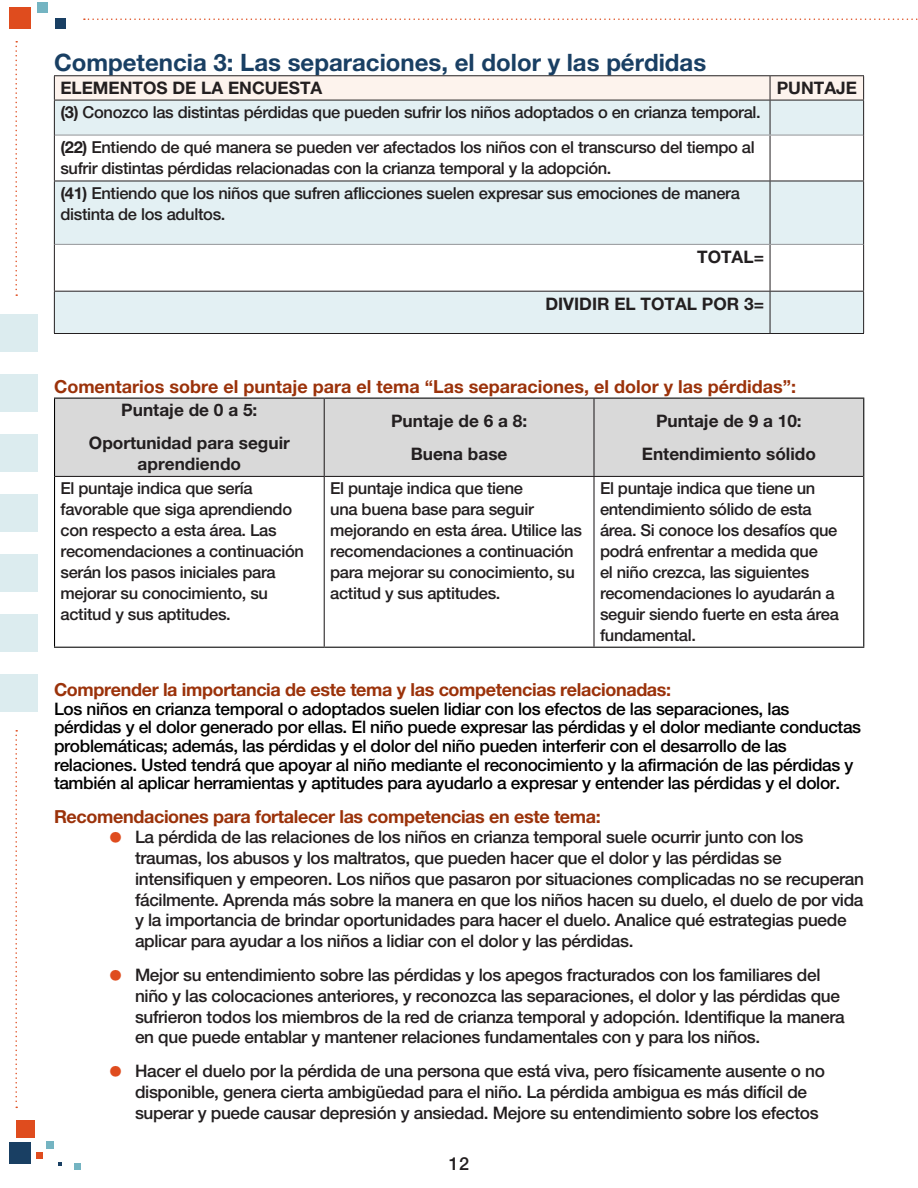
<style>
.page{position:relative;width:918px;height:1188px;background:#fff}
.page>*{position:absolute;margin:0;border:0;box-sizing:border-box;transform-origin:0 0}
.SA_Table_Heading{font:700 24px "Helvetica Neue LT Std";color:#193f63}
.SA_Understanding_Rec{font:700 18px "Helvetica Neue LT Std";letter-spacing:-.02em;color:#9b320a}
.SA_Understanding_Rec-2{font:700 18px "Helvetica Neue LT Std";color:#9b320a}
.t1{font:500 18px "Helvetica Neue LT Std";color:#231f20}
.t2{font:500 17.25px/20.7px "Helvetica Neue LT Std";letter-spacing:-.02em;color:#231f20}
.t3{font:500 17.25px/18.6px "Helvetica Neue LT Std";letter-spacing:-.02em;color:#000}
.t4{font:700 17.25px/21px "Helvetica Neue LT Std";color:#231f20;text-align:center}
.t5{font:500 16.5px/21px "Helvetica Neue LT Std";letter-spacing:-.02em;color:#231f20}
.s1{font-weight:700}
.s2{font-size:30px;color:#df4c1e}
</style>
<div class="page">
<div style="left:0;top:314px;width:37px;height:37px;background:#dcecef"></div>
<div style="left:0;top:374px;width:37px;height:37px;background:#dcecef"></div>
<div style="left:0;top:434px;width:37px;height:37px;background:#dcecef"></div>
<div style="left:0;top:494px;width:37px;height:37px;background:#dcecef"></div>
<div style="left:0;top:554px;width:37px;height:37px;background:#dcecef"></div>
<div style="left:0;top:614px;width:37px;height:37px;background:#dcecef"></div>
<div style="left:0;top:674px;width:37px;height:37px;background:#dcecef"></div>
<div style="left:16px;top:1121px;width:18px;height:17px;background:#df4c1e"></div>
<div style="left:36px;top:1153px;width:7px;height:6px;background:#df4c1e"></div>
<div style="left:9px;top:1142px;width:22px;height:21px;background:#193f63"></div>
<div style="left:74px;top:1163px;width:7px;height:7px;background:#74b4c2"></div>
<svg style="left:58px;top:1162px;width:4px;height:3px"></svg>
<div style="left:46px;top:1141px;width:7px;height:8px;background:#74b4c2"></div>
<svg style="left:15px;top:41px;width:2px;height:255px"></svg>
<svg style="left:15px;top:730px;width:2px;height:378px"></svg>
<div style="left:9px;top:8px;width:22px;height:21px;background:#df4c1e"></div>
<div style="left:55px;top:18px;width:11px;height:11px;background:#193f63"></div>
<div style="left:37px;top:2px;width:11px;height:11px;background:#74b4c2"></div>
<svg style="left:84px;top:18px;width:834px;height:2px"></svg>
<div style="left:55px;top:101px;width:808px;height:232px;background:#e3f0f3"></div>
<svg style="left:55px;top:136px;width:808px;height:155px"></svg>
<hr style="left:54px;top:75px;width:716px;height:1px;background:#231f20">
<hr style="left:770px;top:75px;width:94px;height:1px;background:#231f20">
<svg style="left:54px;top:76px;width:810px;height:24px;background:#f5ece6"></svg>
<hr style="left:54px;top:100px;width:716px;height:1px;background:#231f20">
<hr style="left:54px;top:100px;width:1px;height:35px;background:#231f20">
<hr style="left:770px;top:100px;width:94px;height:1px;background:#231f20">
<hr style="left:770px;top:100px;width:1px;height:35px;background:#231f20">
<hr style="left:863px;top:100px;width:1px;height:35px;background:#231f20">
<hr style="left:54px;top:135px;width:1px;height:46px;background:#231f20">
<hr style="left:770px;top:135px;width:1px;height:46px;background:#231f20">
<hr style="left:863px;top:135px;width:1px;height:46px;background:#231f20">
<hr style="left:54px;top:181px;width:716px;height:1px;background:#231f20">
<hr style="left:54px;top:181px;width:1px;height:63px;background:#231f20">
<hr style="left:770px;top:181px;width:94px;height:1px;background:#231f20">
<hr style="left:770px;top:181px;width:1px;height:63px;background:#231f20">
<hr style="left:863px;top:181px;width:1px;height:63px;background:#231f20">
<hr style="left:54px;top:244px;width:1px;height:47px;background:#231f20">
<hr style="left:770px;top:245px;width:1px;height:46px;background:#231f20">
<hr style="left:863px;top:244px;width:1px;height:47px;background:#231f20">
<hr style="left:54px;top:291px;width:716px;height:1px;background:#231f20">
<hr style="left:54px;top:292px;width:1px;height:41px;background:#231f20">
<hr style="left:770px;top:291px;width:94px;height:1px;background:#231f20">
<hr style="left:770px;top:292px;width:1px;height:41px;background:#231f20">
<hr style="left:863px;top:292px;width:1px;height:41px;background:#231f20">
<hr style="left:54px;top:333px;width:716px;height:1px;background:#231f20">
<hr style="left:770px;top:333px;width:94px;height:1px;background:#231f20">
<hr style="left:55px;top:135px;width:715px;height:1px;background:#939598">
<hr style="left:770px;top:135px;width:93px;height:1px;background:#939598">
<hr style="left:55px;top:244px;width:715px;height:1px;background:#939598">
<hr style="left:770px;top:244px;width:93px;height:1px;background:#939598">
<div style="left:55px;top:399px;width:808px;height:77px;background:#d9d9d9"></div>
<hr style="left:54px;top:398px;width:270px;height:1px;background:#000">
<hr style="left:54px;top:399px;width:1px;height:77px;background:#000">
<hr style="left:324px;top:398px;width:270px;height:1px;background:#000">
<hr style="left:594px;top:398px;width:270px;height:1px;background:#000">
<hr style="left:863px;top:399px;width:1px;height:77px;background:#000">
<hr style="left:54px;top:476px;width:1px;height:171px;background:#000">
<hr style="left:863px;top:476px;width:1px;height:171px;background:#000">
<hr style="left:54px;top:647px;width:270px;height:1px;background:#000">
<hr style="left:324px;top:647px;width:270px;height:1px;background:#000">
<hr style="left:594px;top:647px;width:270px;height:1px;background:#000">
<hr style="left:324px;top:399px;width:1px;height:77px;background:#231f20">
<hr style="left:593px;top:399px;width:2px;height:77px;background:#231f20">
<hr style="left:55px;top:476px;width:269px;height:1px;background:#231f20">
<hr style="left:324px;top:476px;width:270px;height:1px;background:#231f20">
<hr style="left:324px;top:477px;width:1px;height:170px;background:#231f20">
<hr style="left:594px;top:476px;width:269px;height:1px;background:#231f20">
<hr style="left:593px;top:477px;width:2px;height:170px;background:#231f20">
<p class="SA_Table_Heading" style="left:54px;top:48px;width:654px">Competencia 3: Las separaciones, el dolor y las pérdidas</p>
<p class="t4" style="left:60px;top:77px;width:263px">ELEMENTOS DE LA ENCUESTA</p>
<p class="t4" style="left:777px;top:77px;width:82px">PUNTAJE</p>
<p class="t5" style="left:60px;top:101px;width:700px"><span class="s1">(3)</span> Conozco las distintas pérdidas que pueden sufrir los niños adoptados o en crianza temporal.</p>
<p class="t5" style="left:60px;top:136px;width:696px;line-height:21.6px"><span class="s1">(22)</span> Entiendo de qué manera se pueden ver afectados los niños con el transcurso del tiempo al sufrir distintas pérdidas relacionadas con la crianza temporal y la adopción.</p>
<p class="t5" style="left:60px;top:182px;width:681px;line-height:21.6px"><span class="s1">(41)</span> Entiendo que los niños que sufren aflicciones suelen expresar sus emociones de manera distinta de los adultos.</p>
<p class="t4" style="left:697px;top:246px;width:68px">TOTAL=</p>
<p class="t4" style="left:545px;top:292px;width:220px">DIVIDIR EL TOTAL POR 3=</p>
<p class="SA_Understanding_Rec-2" style="left:54px;top:376px;width:744px">Comentarios sobre el puntaje para el tema “Las separaciones, el dolor y las pérdidas”:</p>
<p class="t4" style="left:121px;top:399px;width:138px">Puntaje de 0 a 5:</p>
<p class="t4" style="left:89px;top:432px;width:202px">Oportunidad para seguir aprendiendo</p>
<p class="t4" style="left:391px;top:410px;width:138px">Puntaje de 6 a 8:</p>
<p class="t4" style="left:411px;top:443px;width:98px">Buena base</p>
<p class="t4" style="left:656px;top:410px;width:147px">Puntaje de 9 a 10:</p>
<p class="t4" style="left:642px;top:443px;width:176px">Entendimiento sólido</p>
<p class="t5" style="left:61px;top:478px;width:245px">El puntaje indica que sería favorable que siga aprendiendo con respecto a esta área. Las recomendaciones a continuación serán los pasos iniciales para mejorar su conocimiento, su actitud y sus aptitudes.</p>
<p class="t5" style="left:330px;top:478px;width:253px">El puntaje indica que tiene<br>una buena base para seguir mejorando en esta área. Utilice las recomendaciones a continuación para mejorar su conocimiento, su actitud y sus aptitudes.</p>
<p class="t5" style="left:600px;top:478px;width:240px">El puntaje indica que tiene un entendimiento sólido de esta área. Si conoce los desafíos que podrá enfrentar a medida que<br>el niño crezca, las siguientes recomendaciones lo ayudarán a seguir siendo fuerte en esta área fundamental.</p>
<p class="SA_Understanding_Rec" style="left:54px;top:679px;width:619px">Comprender la importancia de este tema y las competencias relacionadas:</p>
<p class="t3" style="left:54px;top:699px;width:809px">Los niños en crianza temporal o adoptados suelen lidiar con los efectos de las separaciones, las pérdidas y el dolor generado por ellas. El niño puede expresar las pérdidas y el dolor mediante conductas problemáticas; además, las pérdidas y el dolor del niño pueden interferir con el desarrollo de las relaciones. Usted tendrá que apoyar al niño mediante el reconocimiento y la afirmación de las pérdidas y también al aplicar herramientas y aptitudes para ayudarlo a expresar y entender las pérdidas y el dolor.</p>
<p class="SA_Understanding_Rec" style="left:54px;top:805px;width:548px">Recomendaciones para fortalecer las competencias en este tema:</p>
<p class="t2" style="left:135px;top:827px;width:730px;text-indent:-27px"><span class="s2">•</span> La pérdida de las relaciones de los niños en crianza temporal suele ocurrir junto con los traumas, los abusos y los maltratos, que pueden hacer que el dolor y las pérdidas se intensifiquen y empeoren. Los niños que pasaron por situaciones complicadas no se recuperan fácilmente. Aprenda más sobre la manera en que los niños hacen su duelo, el duelo de por vida y la importancia de brindar oportunidades para hacer el duelo. Analice qué estrategias puede aplicar para ayudar a los niños a lidiar con el dolor y las pérdidas.</p>
<p class="t2" style="left:135px;top:965px;width:711px;text-indent:-27px"><span class="s2">•</span> Mejor su entendimiento sobre las pérdidas y los apegos fracturados con los familiares del niño y las colocaciones anteriores, y reconozca las separaciones, el dolor y las pérdidas que sufrieron todos los miembros de la red de crianza temporal y adopción. Identifique la manera en que puede entablar y mantener relaciones fundamentales con y para los niños.</p>
<p class="t2" style="left:135px;top:1061px;width:691px;text-indent:-27px"><span class="s2">•</span> Hacer el duelo por la pérdida de una persona que está viva, pero físicamente ausente o no disponible, genera cierta ambigüedad para el niño. La pérdida ambigua es más difícil de superar y puede causar depresión y ansiedad. Mejore su entendimiento sobre los efectos</p>
<p class="t1" style="left:449px;top:1153px;width:22px">12</p>
</div>
